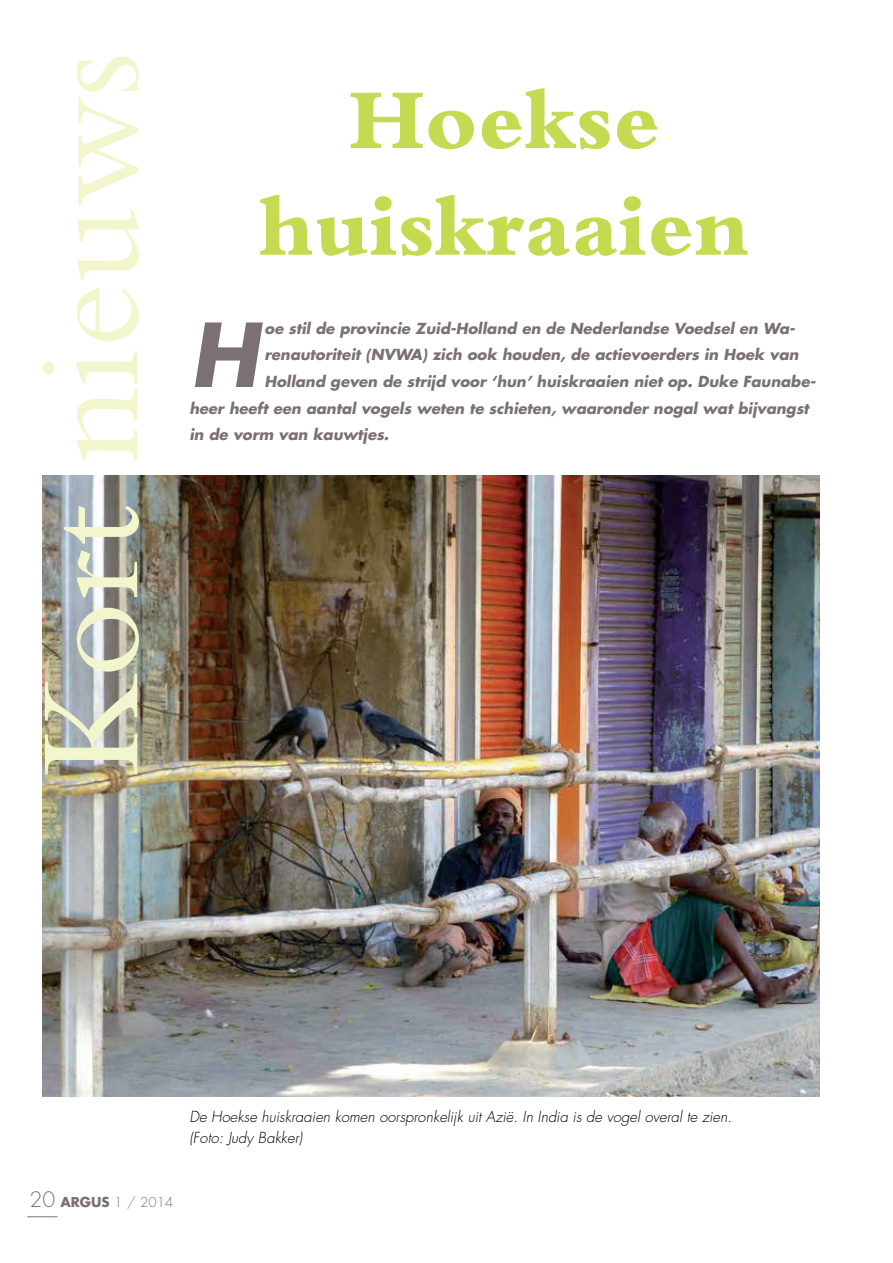
<style>
.page{position:relative;width:893px;height:1263px;background:#fff}
.page>*{position:absolute;margin:0;border:0;box-sizing:border-box;transform-origin:0 0}
.t1{font:148.2px "Bembo";color:#f3f5cc}
.t2{font:800 88.95px/106.6px "Bembo";color:#c6da51;text-align:center}
.t3{font:italic 700 85.5px "Futura Std";color:#7b7075}
.t4{font:italic 700 14.85px "Futura Std";color:#7b7075}
.t5{font:italic 300 14.85px/20.7px "Futura Std";color:#000}
.t6{font:300 13.35px "Futura Std";color:#7b7075}
.s1{font-size:20.7px}
.s2{font-weight:700}
</style>
<div class="page">
<hr style="left:27px;top:1216px;width:31px;height:1px;background:#7b7075">
<img style="left:43px;top:475px;width:776px;height:621px">
<h1 class="t1" style="left:4px;top:777px;width:727px;rotate:-90deg">Kort nieuws</h1>
<h2 class="t2" style="left:259px;top:66px;width:492px">Hoekse huiskraaien</h2>
<h3 class="t3" style="left:189px;top:298px;width:70px">H</h3>
<p class="t4" style="left:265px;top:318px;width:532px">oe stil de provincie Zuid-Holland en de Nederlandse Voedsel en Wa-</p>
<p class="t4" style="left:265px;top:345px;width:536px">renautoriteit (NVWA) zich ook houden, de actievoerders in Hoek van</p>
<p class="t4" style="left:265px;top:372px;width:553px">Holland geven de strijd voor ‘hun’ huiskraaien niet op. Duke Faunabe-</p>
<p class="t4" style="left:189px;top:398px;width:621px">heer heeft een aantal vogels weten te schieten, waaronder nogal wat bijvangst</p>
<p class="t4" style="left:189px;top:425px;width:201px">in de vorm van kauwtjes.</p>
<p class="t6" style="left:30px;top:1194px;width:145px"><span class="s1">20</span> <span class="s2">ARGUS</span> 1 / 2014</p>
<p class="t5" style="left:189px;top:1107px;width:544px">De Hoekse huiskraaien komen oorspronkelijk uit Azië. In India is de vogel overal te zien. (Foto: Judy Bakker)</p>
</div>
